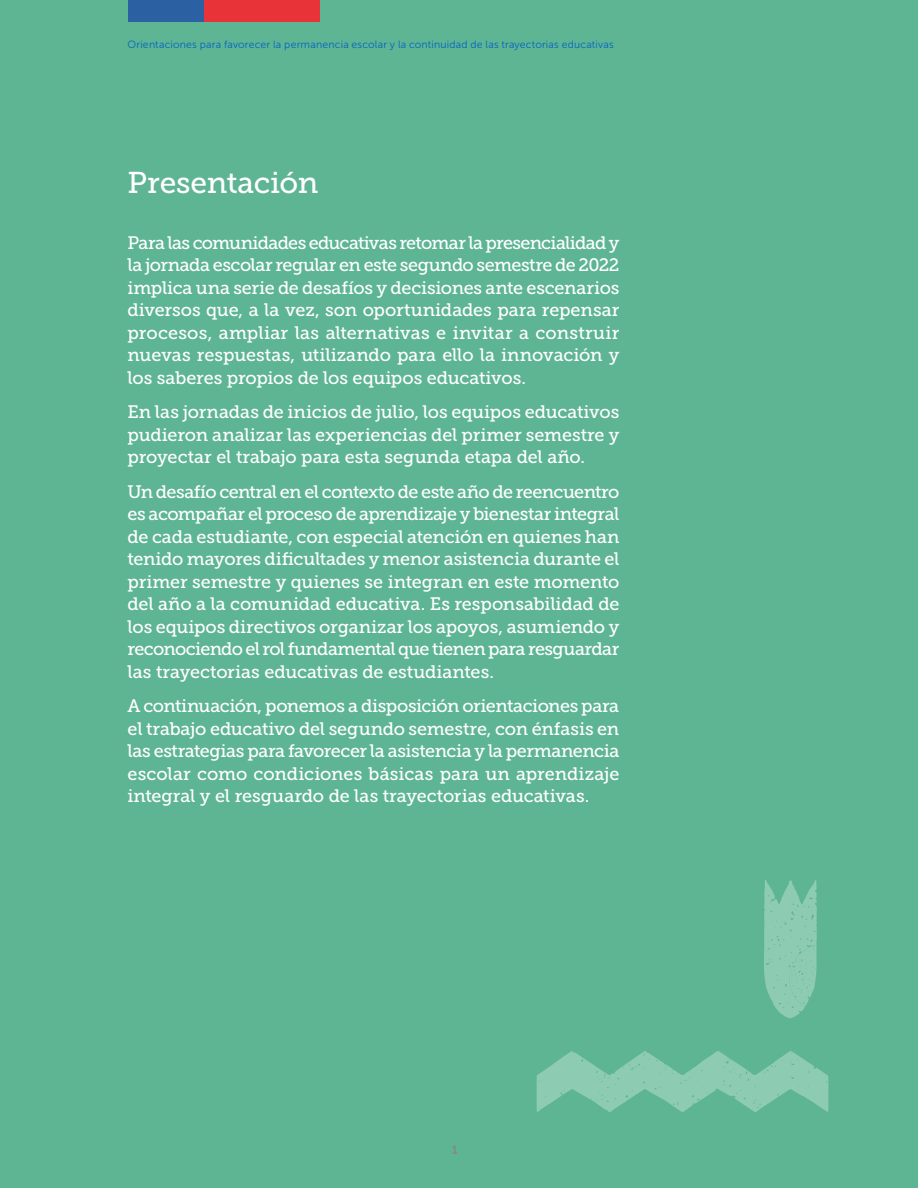
<style>
.page{position:relative;width:918px;height:1188px;background:#fff}
.page>*{position:absolute;margin:0;border:0;box-sizing:border-box;transform-origin:0 0}
.t1{font:30px "Museo Slab 500";letter-spacing:-.01em;color:#fff}
.t2{font:18px/22.5px "Museo Slab 500";letter-spacing:-.005em;color:#fff;text-align:justify}
.t3{font:12px "Museo Sans 700";color:#878787}
.t4{font:10.5px "Museo Sans 300";letter-spacing:.015em;color:#0563c1}
</style>
<div class="page">
<div style="left:0;top:0;width:917px;height:1188px;background:#5eb594"></div>
<svg style="left:536px;top:1051px;width:292px;height:62px"></svg>
<div style="left:128px;top:0;width:80px;height:21px;background:#2b61a3"></div>
<div style="left:205px;top:0;width:115px;height:21px;background:#e83338"></div>
<svg style="left:764px;top:880px;width:53px;height:139px"></svg>
<p class="t4" style="left:128px;top:39px;width:488px">Orientaciones para favorecer la permanencia escolar y la continuidad de las trayectorias educativas</p>
<h1 class="t1" style="left:128px;top:166px;width:192px">Presentación</h1>
<p class="t2" style="left:128px;top:231px;width:493px">Para las comunidades educativas retomar la presencialidad y la jornada escolar regular en este segundo semestre de 2022 implica una serie de desafíos y decisiones ante escenarios diversos que, a la vez, son oportunidades para repensar procesos, ampliar las alternativas e invitar a construir nuevas respuestas, utilizando para ello la innovación y los saberes propios de los equipos educativos.</p>
<p class="t2" style="left:128px;top:401px;width:493px">En las jornadas de inicios de julio, los equipos educativos pudieron analizar las experiencias del primer semestre y proyectar el trabajo para esta segunda etapa del año.</p>
<p class="t2" style="left:128px;top:480px;width:493px">Un desafío central en el contexto de este año de reencuentro es acompañar el proceso de aprendizaje y bienestar integral de cada estudiante, con especial atención en quienes han tenido mayores dificultades y menor asistencia durante el primer semestre y quienes se integran en este momento del año a la comunidad educativa. Es responsabilidad de los equipos directivos organizar los apoyos, asumiendo y reconociendo el rol fundamental que tienen para resguardar las trayectorias educativas de estudiantes.</p>
<p class="t2" style="left:128px;top:695px;width:493px">A continuación, ponemos a disposición orientaciones para el trabajo educativo del segundo semestre, con énfasis en las estrategias para favorecer la asistencia y la permanencia escolar como condiciones básicas para un aprendizaje integral y el resguardo de las trayectorias educativas.</p>
<p class="t3" style="left:452px;top:1143px;width:8px">1</p>
</div>
